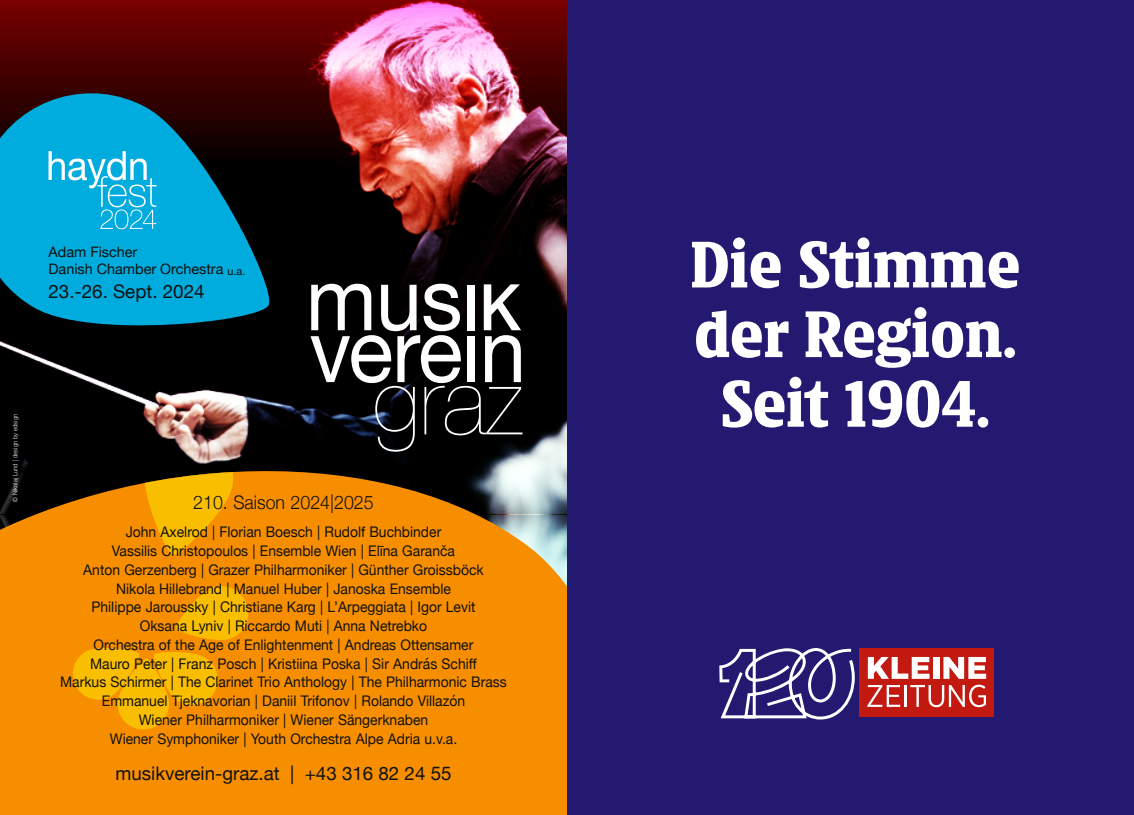
<style>
.page{position:relative;width:1134px;height:815px;background:#fff}
.page>*{position:absolute;margin:0;border:0;box-sizing:border-box;transform-origin:0 0}
.t1{font:200 92.25px "Helvetica Neue";color:#fff}
.t2{font:88.75px "Helvetica Neue";letter-spacing:-.01em;color:#fff;scale:.94 1}
.t3{font:88px "Helvetica Neue";color:#fff;scale:.94 1}
.t4{font:700 68.75px/69.6px "Kleine Titel";color:#fff;text-align:center}
.t5{font:18.75px "Helvetica Neue";color:#11110f}
.t6{font:300 18.75px "Helvetica Neue";color:#11110f;scale:.95 1}
.t7{font:14.62px/18.8px "Helvetica Neue";color:#11110f;text-align:center;scale:.95 1}
.t8{font:14.38px/17.6px "Helvetica Neue";color:#11110f}
.t9{font:300 6.5px "Helvetica Neue";letter-spacing:.025em;color:#fff;scale:.9 1}
.s1{font-size:10.75px}
.s2{font-weight:500;font-size:64.25px}
</style>
<div class="page">
<img style="left:0;top:0;width:567px;height:442px">
<svg style="left:0;top:442px;width:567px;height:373px;background:#d68009"></svg>
<svg style="left:69px;top:583px;width:183px;height:147px;background:#f7a000"></svg>
<svg style="left:140px;top:429px;width:97px;height:127px;background:#ba8418"></svg>
<svg style="left:0;top:77px;width:278px;height:262px;background:#096887"></svg>
<svg style="left:49px;top:151px;width:107px;height:78px;background:#2cb9e2"></svg>
<div style="left:567px;top:0;width:567px;height:815px;background:#231971"></div>
<div style="left:859px;top:648px;width:135px;height:68px;background:#c21a11"></div>
<svg style="left:868px;top:657px;width:61px;height:22px"></svg>
<div style="left:933px;top:657px;width:6px;height:22px;background:#fff"></div>
<svg style="left:943px;top:657px;width:43px;height:22px"></svg>
<svg style="left:867px;top:685px;width:33px;height:22px"></svg>
<hr style="left:904px;top:685px;width:3px;height:22px;background:#fff">
<svg style="left:910px;top:685px;width:76px;height:22px"></svg>
<svg style="left:719px;top:648px;width:136px;height:72px"></svg>
<p class="t9" style="left:10px;top:502px;width:99px;rotate:-90deg">© Nikolaj Lund | design by edsign</p>
<p class="t8" style="left:49px;top:244px;width:198px">Adam Fischer<br>Danish Chamber Orchestra <span class="s1">u.a.</span></p>
<p class="t5" style="left:49px;top:278px;width:157px">23.-26. Sept. 2024</p>
<h3 class="t3" style="left:306px;top:235px;width:230px">musı<span class="s2">K</span></h3>
<h2 class="t2" style="left:309px;top:287px;width:232px">vereın</h2>
<h1 class="t1" style="left:373px;top:330px;width:152px">graz</h1>
<p class="t6" style="left:193px;top:487px;width:192px">210. Saison 2024|2025</p>
<p class="t7" style="left:60px;top:524px;width:472px">John Axelrod | Florian Boesch | Rudolf Buchbinder<br>Vassilis Christopoulos | Ensemble Wien | Elīna Garanča<br>Anton Gerzenberg | Grazer Philharmoniker | Günther Groissböck<br>Nikola Hillebrand | Manuel Huber | Janoska Ensemble<br>Philippe Jaroussky | Christiane Karg | L’Arpeggiata | Igor Levit<br>Oksana Lyniv | Riccardo Muti | Anna Netrebko<br>Orchestra of the Age of Enlightenment | Andreas Ottensamer<br>Mauro Peter | Franz Posch | Kristiina Poska | Sir András Schiff<br>Markus Schirmer | The Clarinet Trio Anthology | The Philharmonic Brass Emmanuel Tjeknavorian | Daniil Trifonov | Rolando Villazón<br>Wiener Philharmoniker | Wiener Sängerknaben<br>Wiener Symphoniker | Youth Orchestra Alpe Adria u.v.a.</p>
<p class="t5" style="left:115px;top:759px;width:338px">musikverein-graz.at | +43 316 82 24 55</p>
<h3 class="t4" style="left:690px;top:225px;width:332px">Die Stimme der Region.<br>Seit 1904.</h3>
</div>
